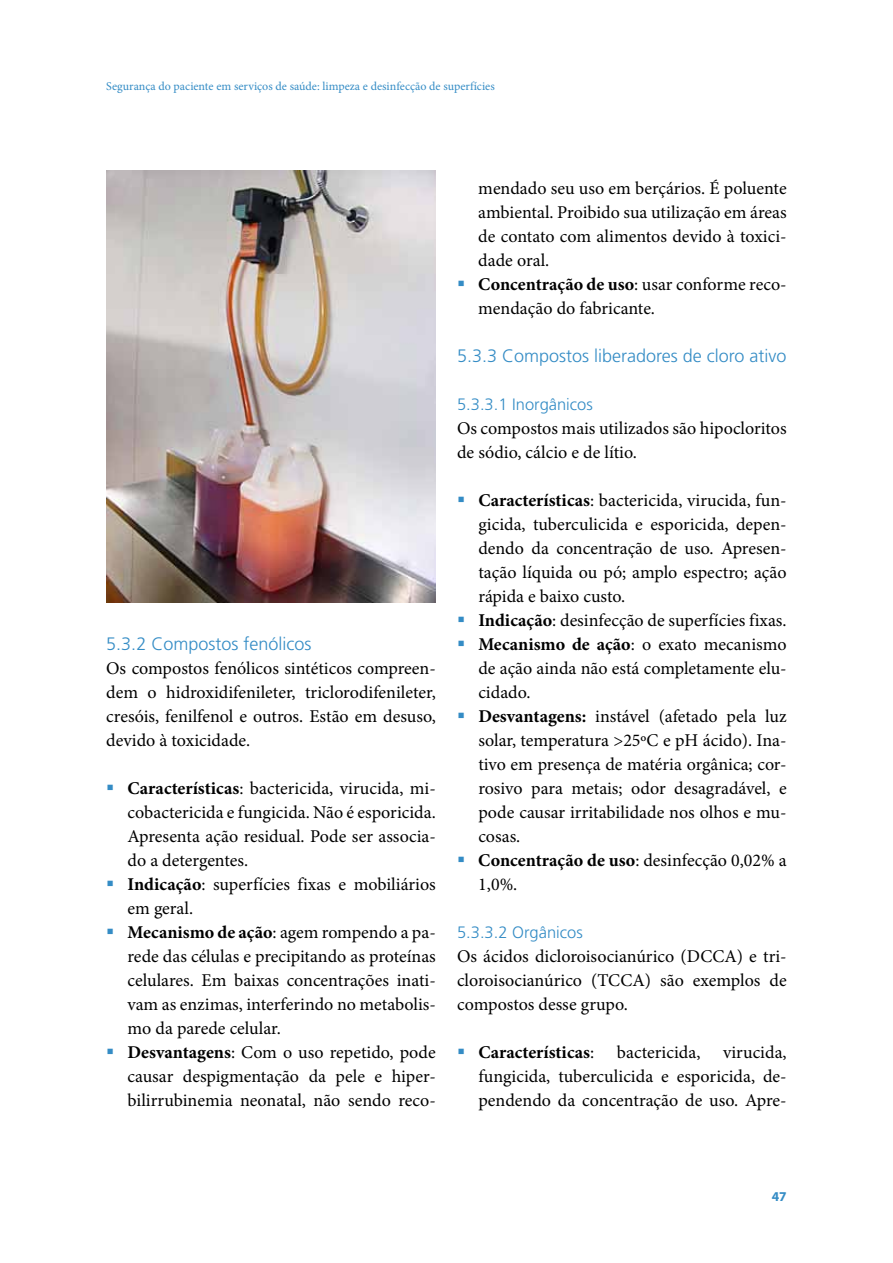
<style>
.page{position:relative;width:893px;height:1263px;background:#fff}
.page>*{position:absolute;margin:0;border:0;box-sizing:border-box;transform-origin:0 0}
.t1{font:18px/24px "Minion Pro";color:#000}
.t2{font:300 18px "Frutiger LT Std";color:#348cc5}
.t3{font:700 18px "Minion Pro";color:#000}
.t4{font:300 16.5px "Frutiger LT Std";color:#348cc5}
.t5{font:700 13.5px "Myriad Pro";color:#348cc5}
.t6{font:12px "Minion Pro";color:#348cc5}
.s1{font-weight:700}
.s2{font-weight:400}
</style>
<div class="page">
<img style="left:106px;top:171px;width:330px;height:431px">
<p class="t6" style="left:106px;top:78px;width:390px">Segurança do paciente em serviços de saúde: limpeza e desinfecção de superfícies</p>
<p class="t2" style="left:106px;top:634px;width:207px">5.3.2 Compostos fenólicos</p>
<p class="t1" style="left:106px;top:656px;width:331px;text-align:justify">Os compostos fenólicos sintéticos compreen&shy;dem o hidroxidifenileter, triclorodifenileter, cresóis, fenilfenol e outros. Estão em desuso, devido à toxicidade.</p>
<p class="t1" style="left:128px;top:776px;width:310px"><span class="s1">Características</span>: bactericida, virucida, mi&shy;cobactericida e fungicida. Não é esporicida.<br>Apresenta ação residual. Pode ser associa&shy;do a detergentes.<br><span class="s1">Indicação</span>: superfícies fixas e mobiliários em geral.<br><span class="s1">Mecanismo de ação</span>: agem rompendo a pa&shy;rede das células e precipitando as proteínas celulares. Em baixas concentrações inati&shy;vam as enzimas, interferindo no metabolis&shy;mo da parede celular.<br><span class="s1">Desvantagens</span>: Com o uso repetido, pode causar despigmentação da pele e hiper&shy;bilirrubinemia neonatal, não sendo reco-</p>
<p class="t1" style="left:478px;top:176px;width:310px">mendado seu uso em berçários. É poluente ambiental. Proibido sua utilização em áreas de contato com alimentos devido à toxici&shy;dade oral.<br><span class="s1">Concentração de uso</span>: usar conforme reco&shy;mendação do fabricante.</p>
<p class="t2" style="left:457px;top:346px;width:331px">5.3.3 Compostos liberadores de cloro ativo</p>
<p class="t4" style="left:457px;top:395px;width:137px">5.3.3.1 Inorgânicos</p>
<p class="t1" style="left:457px;top:416px;width:331px">Os compostos mais utilizados são hipocloritos de sódio, cálcio e de lítio.</p>
<p class="t1" style="left:478px;top:488px;width:310px"><span class="s1">Características</span>: bactericida, virucida, fun&shy;gicida, tuberculicida e esporicida, depen&shy;dendo da concentração de uso. Apresen&shy;tação líquida ou pó; amplo espectro; ação rápida e baixo custo.<br><span class="s1">Indicação</span>: desinfecção de superfícies fixas.<br><span class="s1">Mecanismo de ação</span>: o exato mecanismo de ação ainda não está completamente elu&shy;cidado.<br><span class="s1">Desvantagens:</span> instável (afetado pela luz solar, temperatura &gt;25ºC e pH ácido). Ina&shy;tivo em presença de matéria orgânica; cor&shy;rosivo para metais; odor desagradável, e pode causar irritabilidade nos olhos e mu&shy;cosas.<br><span class="s1">Concentração de uso</span>: desinfecção 0,02% a 1,0%.</p>
<p class="t4" style="left:457px;top:923px;width:127px">5.3.3.2 Orgânicos</p>
<p class="t1" style="left:457px;top:944px;width:331px;text-align:justify">Os ácidos dicloroisocianúrico (DCCA) e tri&shy;cloroisocianúrico (TCCA) são exemplos de compostos desse grupo.</p>
<p class="t3" style="left:478px;top:1040px;width:117px">Características<span class="s2">:</span></p>
<p class="t1" style="left:617px;top:1040px;width:85px">bactericida,</p>
<p class="t1" style="left:478px;top:1040px;width:310px;text-align:justify;text-indent:245px">virucida, fungicida, tuberculicida e esporicida, de&shy;pendendo da concentração de uso. Apre-</p>
<p class="t5" style="left:772px;top:1188px;width:16px">47</p>
</div>
